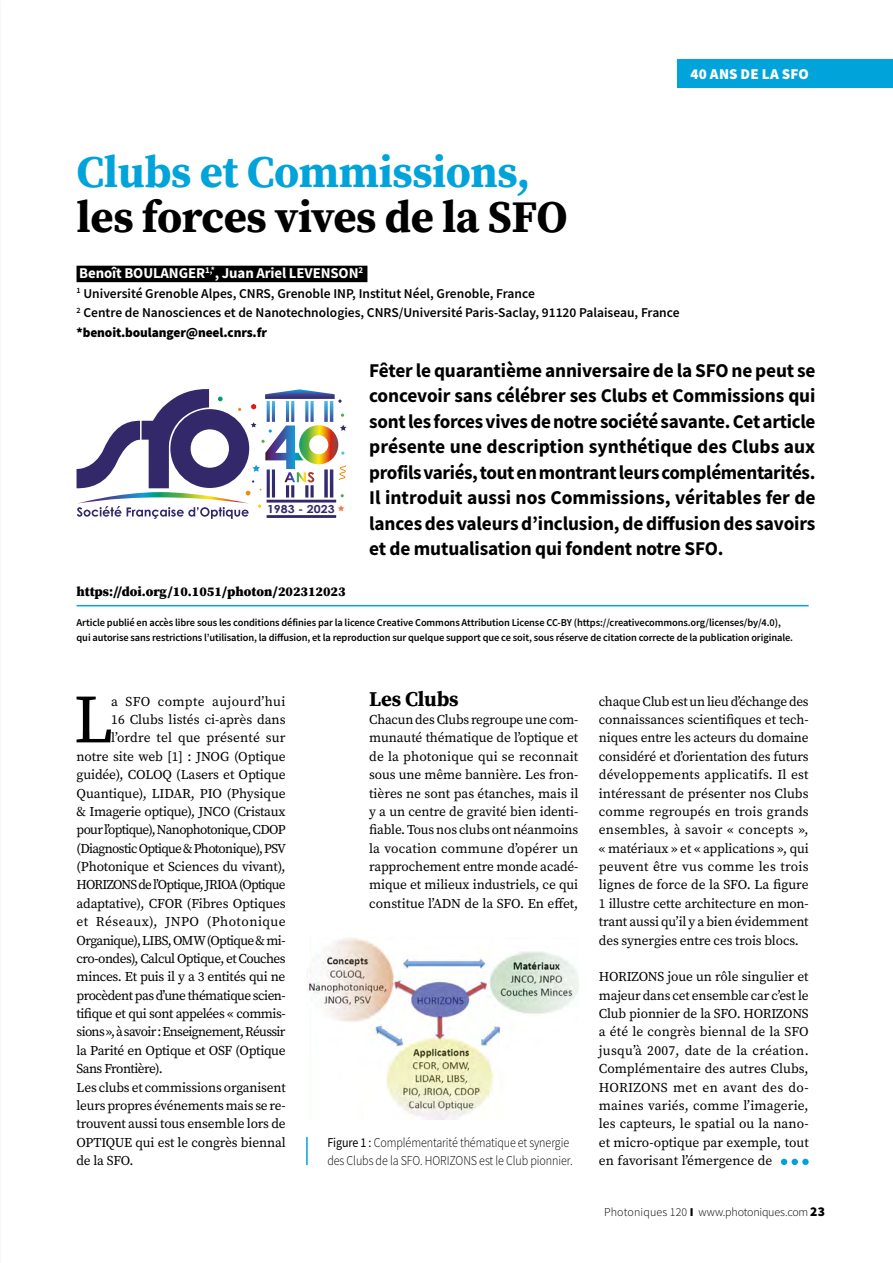
<style>
.page{position:relative;width:893px;height:1263px;background:#fff}
.page>*{position:absolute;margin:0;border:0;box-sizing:border-box;transform-origin:0 0}
.t1{font:68.4px "Source Serif Pro";color:#000}
.t2{font:700 45px "Source Serif Pro";letter-spacing:-.01em;color:#000}
.t3{font:700 45px "Source Serif Pro";letter-spacing:-.01em;color:#00a4da}
.t4{font:700 21px "Source Serif Pro";letter-spacing:-.01em;color:#000}
.t5{font:700 19.5px/25.5px "Source Sans Pro";letter-spacing:-.01em;color:#000;text-align:justify}
.t6{font:700 15px "Source Sans Pro";letter-spacing:-.01em;color:#fff}
.t7{font:900 15px "Source Sans Pro";letter-spacing:.015em;color:#fff}
.t8{font:13.5px/18.3px "Source Serif Pro";letter-spacing:-.015em;color:#000;text-align:justify}
.t9{font:600 13.5px/19.5px "Source Sans Pro";color:#000}
.t10{font:13.5px "Source Serif Pro";letter-spacing:-.04em;color:#000}
.t11{font:13.5px "Source Serif Pro";letter-spacing:-.045em;color:#000}
.t12{font:300 13.5px/18px "Source Sans Pro";letter-spacing:-.01em;color:#000;scale:.89 1}
.t13{font:900 13.5px "Source Serif Pro";color:#000}
.t14{font:13.5px "Source Serif Pro";letter-spacing:-.055em;color:#000}
.t15{font:13.5px "Source Serif Pro";letter-spacing:-.035em;color:#000}
.t16{font:13.5px "Source Serif Pro";letter-spacing:.035em;color:#000}
.t17{font:13.5px "Source Serif Pro";letter-spacing:.01em;color:#000}
.t18{font:13.5px "Source Serif Pro";letter-spacing:.025em;color:#000}
.t19{font:300 12px "Source Sans Pro";letter-spacing:.005em;color:#000}
.t20{font:700 11.1px "Century Gothic Pro";color:#33286a;scale:1.12 1}
.t21{font:600 10.5px/15px "Source Sans Pro";letter-spacing:-.01em;color:#000}
.s1{font-weight:900}
.s2{font-weight:400}
.s3{font-weight:900;font-size:13.5px}
</style>
<div class="page">
<div style="left:77px;top:266px;width:290px;height:16px;background:#000"></div>
<hr style="left:306px;top:1137px;width:2px;height:28px;background:#00a4da">
<img style="left:307px;top:938px;width:271px;height:181px">
<hr style="left:77px;top:605px;width:732px;height:1px;background:#00a4da">
<svg style="left:77px;top:389px;width:269px;height:130px"></svg>
<svg style="left:781px;top:1159px;width:17px;height:6px"></svg>
<div style="left:802px;top:1159px;width:7px;height:6px;background:#00a4da;border-radius:50%"></div>
<div style="left:677px;top:59px;width:216px;height:29px;background:#00a4da"></div>
<p class="t7" style="left:690px;top:64px;width:120px">40 ANS DE LA SFO</p>
<h2 class="t3" style="left:77px;top:141px;width:455px">Clubs et Commissions,</h2>
<h2 class="t2" style="left:77px;top:186px;width:493px">les forces vives de la SFO</h2>
<p class="t6" style="left:79px;top:263px;width:285px">Benoît BOULANGER<sup>1,*</sup>, Juan Ariel LEVENSON<sup>2</sup></p>
<p class="t9" style="left:77px;top:284px;width:605px"><sup>1</sup> Université Grenoble Alpes, CNRS, Grenoble INP, Institut Néel, Grenoble, France<br><sup>2</sup> Centre de Nanosciences et de Nanotechnologies, CNRS/Université Paris-Saclay, 91120 Palaiseau, France <span class="s1">*benoit.boulanger@neel.cnrs.fr</span></p>
<p class="t20" style="left:267px;top:502px;width:62px">1983 - 2023</p>
<p class="t5" style="left:369px;top:357px;width:448px">Fêter le quarantième anniversaire de la SFO ne peut se concevoir sans célébrer ses Clubs et Commissions qui sont les forces vives de notre société savante. Cet article présente une description synthétique des Clubs aux profils variés, tout en montrant leurs complémentarités.<br>Il introduit aussi nos Commissions, véritables fer de lances des valeurs d’inclusion, de diffusion des savoirs et de mutualisation qui fondent notre SFO.</p>
<p class="t13" style="left:77px;top:582px;width:271px">https://doi.org/10.1051/photon/202312023</p>
<p class="t21" style="left:77px;top:615px;width:718px">Article publié en accès libre sous les conditions définies par la licence Creative Commons Attribution License CC-BY (https://creativecommons.org/licenses/by/4.0), qui autorise sans restrictions l’utilisation, la diffusion, et la reproduction sur quelque support que ce soit, sous réserve de citation correcte de la publication originale.</p>
<h1 class="t1" style="left:74px;top:674px;width:42px">L</h1>
<p class="t18" style="left:111px;top:692px;width:176px">a SFO compte aujourd’hui</p>
<p class="t8" style="left:111px;top:710px;width:176px">16 Clubs listés ci-après dans</p>
<p class="t17" style="left:111px;top:729px;width:176px">l’ordre tel que présenté sur</p>
<p class="t8" style="left:77px;top:747px;width:211px">notre site web [1] : JNOG (Optique</p>
<p class="t8" style="left:77px;top:765px;width:211px">guidée), COLOQ (Lasers et Optique</p>
<p class="t8" style="left:77px;top:784px;width:211px">Quantique), LIDAR, PIO (Physique</p>
<p class="t8" style="left:77px;top:802px;width:210px">&amp; Imagerie optique), JNCO (Cristaux</p>
<p class="t11" style="left:77px;top:821px;width:211px">pour l’optique), Nanophotonique, CDOP</p>
<p class="t11" style="left:77px;top:839px;width:211px">(Diagnostic Optique &amp; Photonique), PSV</p>
<p class="t8" style="left:77px;top:857px;width:211px">(Photonique et Sciences du vivant),</p>
<p class="t14" style="left:77px;top:876px;width:211px">HORIZONS de l’Optique, JRIOA (Optique</p>
<p class="t8" style="left:77px;top:894px;width:211px">adaptative), CFOR (Fibres Optiques</p>
<p class="t16" style="left:77px;top:913px;width:211px">et Réseaux), JNPO (Photonique</p>
<p class="t10" style="left:77px;top:931px;width:211px">Organique), LIBS, OMW (Optique &amp; mi-</p>
<p class="t10" style="left:77px;top:949px;width:211px">cro-ondes), Calcul Optique, et Couches</p>
<p class="t8" style="left:77px;top:968px;width:210px">minces. Et puis il y a 3 entités qui ne</p>
<p class="t10" style="left:77px;top:986px;width:211px">procèdent pas d’une thématique scien-</p>
<p class="t15" style="left:77px;top:1004px;width:211px">tifique et qui sont appelées « commis-</p>
<p class="t11" style="left:77px;top:1023px;width:210px">sions», à savoir: Enseignement, Réussir</p>
<p class="t8" style="left:77px;top:1041px;width:211px">la Parité en Optique et OSF (Optique</p>
<p class="t10" style="left:77px;top:1060px;width:88px">Sans Frontière).</p>
<p class="t8" style="left:77px;top:1078px;width:211px">Les clubs et commissions organisent</p>
<p class="t8" style="left:77px;top:1096px;width:211px">leurs propres événements mais se re-</p>
<p class="t8" style="left:77px;top:1115px;width:211px">trouvent aussi tous ensemble lors de</p>
<p class="t8" style="left:77px;top:1133px;width:211px">OPTIQUE qui est le congrès biennal</p>
<p class="t8" style="left:77px;top:1151px;width:59px">de la SFO.</p>
<h3 class="t4" style="left:369px;top:684px;width:91px">Les Clubs</h3>
<p class="t8" style="left:369px;top:710px;width:211px">Chacun des Clubs regroupe une com&shy;munauté thématique de l’optique et de la photonique qui se reconnait sous une même bannière. Les fron&shy;tières ne sont pas étanches, mais il y a un centre de gravité bien identi&shy;fiable. Tous nos clubs ont néanmoins la vocation commune d’opérer un rapprochement entre monde acadé&shy;mique et milieux industriels, ce qui constitue l’ADN de la SFO. En effet,</p>
<p class="t12" style="left:327px;top:1133px;width:277px"><span class="s2">Figure 1 :</span> Complémentarité thématique et synergie des Clubs de la SFO. HORIZONS est le Club pionnier.</p>
<p class="t8" style="left:599px;top:692px;width:211px">chaque Club est un lieu d’échange des connaissances scientifiques et tech&shy;niques entre les acteurs du domaine considéré et d’orientation des futurs développements applicatifs. Il est intéressant de présenter nos Clubs comme regroupés en trois grands ensembles, à savoir « concepts », « matériaux » et « applications », qui peuvent être vus comme les trois lignes de force de la SFO. La figure 1 illustre cette architecture en mon&shy;trant aussi qu’il y a bien évidemment des synergies entre ces trois blocs.</p>
<p class="t8" style="left:599px;top:968px;width:211px">HORIZONS joue un rôle singulier et majeur dans cet ensemble car c’est le Club pionnier de la SFO. HORIZONS a été le congrès biennal de la SFO jusqu’à 2007, date de la création.<br>Complémentaire des autres Clubs, HORIZONS met en avant des do&shy;maines variés, comme l’imagerie, les capteurs, le spatial ou la nano&shy;et micro-optique par exemple, tout en favorisant l’émergence de</p>
<p class="t19" style="left:604px;top:1205px;width:222px">Photoniques 120 <span class="s1">I</span> www.photoniques.com <span class="s3">23</span></p>
</div>
